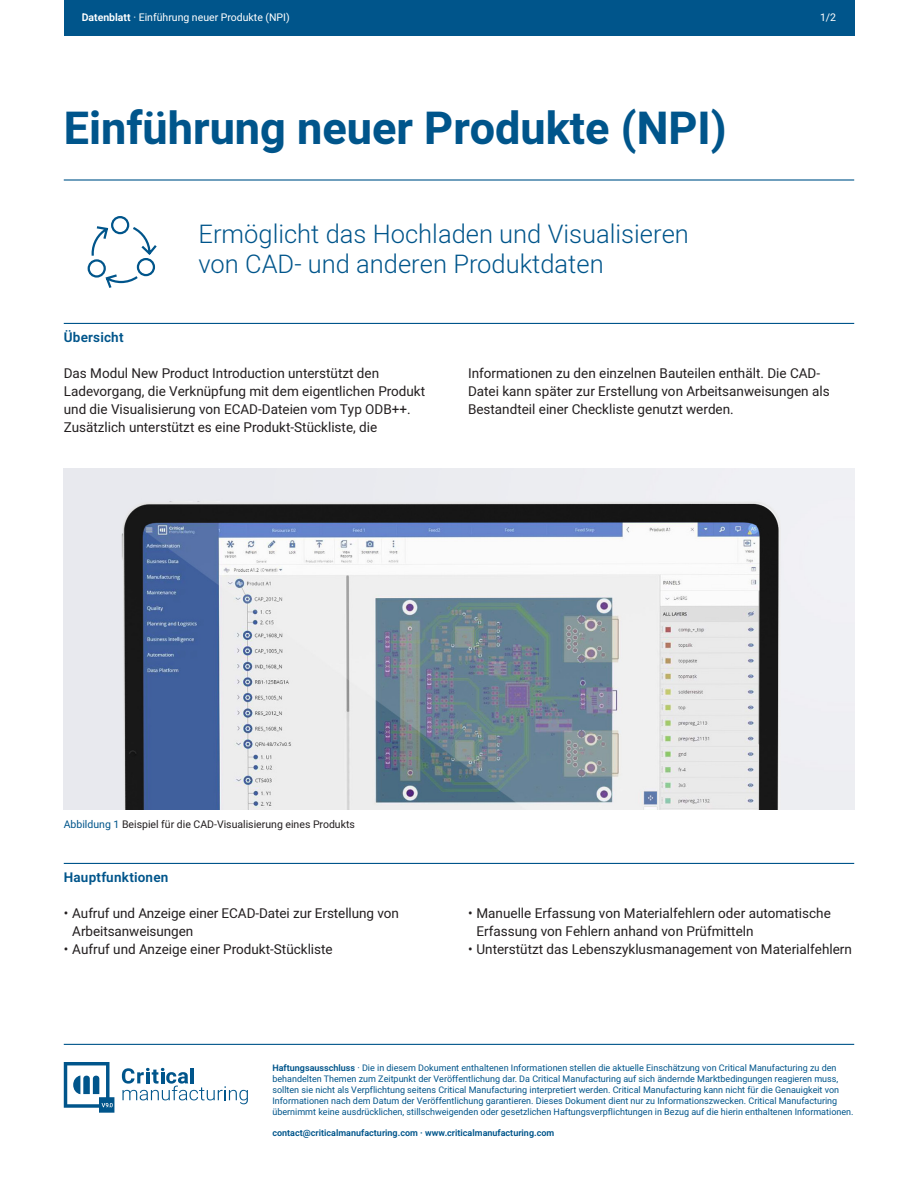
<style>
.page{position:relative;width:918px;height:1188px;background:#fff}
.page>*{position:absolute;margin:0;border:0;box-sizing:border-box;transform-origin:0 0}
.Texto_corrido_9pt_Re{font:700 45px "Heebo";color:#00558b}
.Texto_corrido_9pt_Re-2{font:300 25.5px/30.6px "Heebo";color:#00558b}
.Texto_corrido_9pt_Re-3{font:13.5px/18px "Heebo";color:#231f20}
.Título_pequeno{font:600 13.5px "Heebo";letter-spacing:.015em;color:#00558b}
.Texto_corrido_9pt_Re-4{font:10.5px "Heebo";color:#231f20}
.Texto_corrido_9pt_Re-5{font:10.5px "Heebo";color:#fff}
.t1{font:9px/10.8px "Heebo";color:#00558b}
.t2{font:600 9px "Heebo";color:#00558b}
.s1{font-weight:600}
.s2{color:#00558b}
</style>
<div class="page">
<img style="left:64px;top:468px;width:790px;height:342px">
<svg style="left:87px;top:216px;width:70px;height:72px"></svg>
<div style="left:64px;top:0;width:790px;height:36px;background:#00558b"></div>
<svg style="left:122px;top:1068px;width:126px;height:36px"></svg>
<svg style="left:64px;top:1062px;width:50px;height:51px"></svg>
<hr style="left:64px;top:323px;width:790px;height:1px;background:#00558b">
<hr style="left:64px;top:863px;width:790px;height:1px;background:#00558b">
<hr style="left:64px;top:1044px;width:790px;height:1px;background:#00558b">
<hr style="left:64px;top:179px;width:790px;height:2px;background:#00558b">
<p class="Texto_corrido_9pt_Re-5" style="left:82px;top:10px;width:209px"><span class="s1">Datenblatt</span> · Einführung neuer Produkte (NPI)</p>
<p class="Texto_corrido_9pt_Re" style="left:64px;top:97px;width:664px">Einführung neuer Produkte (NPI)</p>
<p class="Título_pequeno" style="left:64px;top:328px;width:61px">Übersicht</p>
<p class="Texto_corrido_9pt_Re-2" style="left:199px;top:218px;width:492px">Ermöglicht das Hochladen und Visualisieren von CAD- und anderen Produktdaten</p>
<p class="Texto_corrido_9pt_Re-5" style="left:820px;top:10px;width:18px">1/2</p>
<p class="Texto_corrido_9pt_Re-3" style="left:64px;top:364px;width:363px">Das Modul New Product Introduction unterstützt den Ladevorgang, die Verknüpfung mit dem eigentlichen Produkt und die Visualisierung von ECAD-Dateien vom Typ ODB++.<br>Zusätzlich unterstützt es eine Produkt-Stückliste, die</p>
<p class="Texto_corrido_9pt_Re-3" style="left:468px;top:364px;width:363px">Informationen zu den einzelnen Bauteilen enthält. Die CAD-<br>Datei kann später zur Erstellung von Arbeitsanweisungen als<br>Bestandteil einer Checkliste genutzt werden.</p>
<p class="Texto_corrido_9pt_Re-4" style="left:64px;top:817px;width:293px"><span class="s2">Abbildung 1</span> Beispiel für die CAD-Visualisierung eines Produkts</p>
<p class="Título_pequeno" style="left:64px;top:868px;width:106px">Hauptfunktionen</p>
<p class="Texto_corrido_9pt_Re-3" style="left:72px;top:904px;width:328px;text-indent:-9px">• Aufruf und Anzeige einer ECAD-Datei zur Erstellung von<br>Arbeitsanweisungen</p>
<p class="Texto_corrido_9pt_Re-3" style="left:64px;top:940px;width:271px">• Aufruf und Anzeige einer Produkt-Stückliste</p>
<p class="Texto_corrido_9pt_Re-3" style="left:477px;top:904px;width:356px;text-indent:-9px">• Manuelle Erfassung von Materialfehlern oder automatische<br>Erfassung von Fehlern anhand von Prüfmitteln</p>
<p class="Texto_corrido_9pt_Re-3" style="left:468px;top:940px;width:385px">• Unterstützt das Lebenszyklusmanagement von Materialfehlern</p>
<p class="t1" style="left:272px;top:1063px;width:583px"><span class="s1">Haftungsausschluss</span> · Die in diesem Dokument enthaltenen Informationen stellen die aktuelle Einschätzung von Critical Manufacturing zu den behandelten Themen zum Zeitpunkt der Veröffentlichung dar. Da Critical Manufacturing auf sich ändernde Marktbedingungen reagieren muss, sollten sie nicht als Verpflichtung seitens Critical Manufacturing interpretiert werden. Critical Manufacturing kann nicht für die Genauigkeit von Informationen nach dem Datum der Veröffentlichung garantieren. Dieses Dokument dient nur zu Informationszwecken. Critical Manufacturing übernimmt keine ausdrücklichen, stillschweigenden oder gesetzlichen Haftungsverpflichtungen in Bezug auf die hierin enthaltenen Informationen.</p>
<p class="t2" style="left:272px;top:1127px;width:283px">contact@criticalmanufacturing.com · www.criticalmanufacturing.com</p>
</div>
